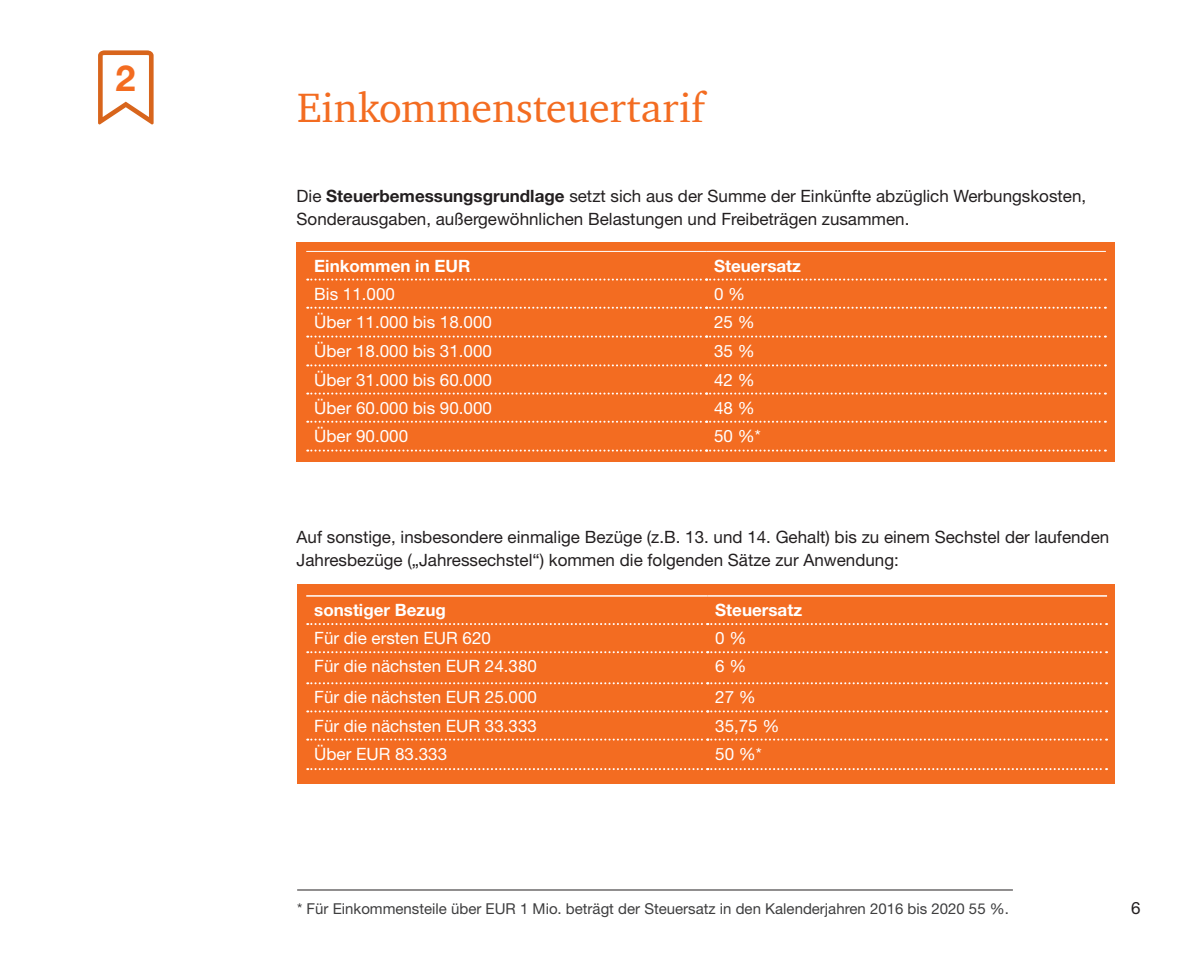
<style>
.page{position:relative;width:1191px;height:964px;background:#fff}
.page>*{position:absolute;margin:0;border:0;box-sizing:border-box;transform-origin:0 0}
.Outcome_Head_3{font:42px "ITC Charter Com";letter-spacing:.005em;color:#f36c21}
.t1{font:700 36px "Helvetica Neue LT Pro";color:#f36c21}
.t2{font:17px "Helvetica Neue LT Pro";color:#231f20}
.t3{font:17px "Helvetica Neue LT Pro";color:#fff}
.t4{font:700 17px "Helvetica Neue LT Pro";color:#fff}
.t5{font:15px "Helvetica Neue LT Pro";color:#3e3e3f}
.s1{font-weight:700}
</style>
<div class="page">
<div style="left:297px;top:584px;width:817px;height:199px;background:#f36c21"></div>
<div style="left:296px;top:242px;width:818px;height:220px;background:#f36c21"></div>
<hr style="left:306px;top:251px;width:400px;height:1px;background:#fff">
<hr style="left:706px;top:251px;width:400px;height:1px;background:#fff">
<svg style="left:307px;top:279px;width:799px;height:2px"></svg>
<svg style="left:307px;top:307px;width:799px;height:2px"></svg>
<svg style="left:307px;top:335px;width:799px;height:2px"></svg>
<svg style="left:307px;top:364px;width:799px;height:2px"></svg>
<svg style="left:307px;top:392px;width:799px;height:2px"></svg>
<svg style="left:307px;top:421px;width:799px;height:2px"></svg>
<svg style="left:307px;top:449px;width:799px;height:2px"></svg>
<hr style="left:306px;top:595px;width:401px;height:2px;background:#fff">
<hr style="left:707px;top:595px;width:400px;height:2px;background:#fff">
<svg style="left:307px;top:623px;width:800px;height:2px"></svg>
<svg style="left:307px;top:651px;width:800px;height:2px"></svg>
<svg style="left:307px;top:682px;width:800px;height:2px"></svg>
<svg style="left:307px;top:710px;width:800px;height:2px"></svg>
<svg style="left:307px;top:738px;width:800px;height:2px"></svg>
<svg style="left:307px;top:768px;width:800px;height:2px"></svg>
<svg style="left:98px;top:50px;width:56px;height:74px"></svg>
<hr style="left:297px;top:889px;width:716px;height:1px;background:#231f20">
<p class="t1" style="left:116px;top:56px;width:22px">2</p>
<p class="Outcome_Head_3" style="left:297px;top:82px;width:409px">Einkommensteuertarif</p>
<p class="t2" style="left:297px;top:185px;width:791px">Die <span class="s1">Steuerbemessungsgrundlage</span> setzt sich aus der Summe der Einkünfte abzüglich Werbungskosten,</p>
<p class="t2" style="left:297px;top:208px;width:614px">Sonderausgaben, außergewöhnlichen Belastungen und Freibeträgen zusammen.</p>
<p class="t4" style="left:314px;top:255px;width:158px">Einkommen in EUR</p>
<p class="t4" style="left:714px;top:255px;width:88px">Steuersatz</p>
<p class="t3" style="left:314px;top:283px;width:82px">Bis 11.000</p>
<p class="t3" style="left:714px;top:283px;width:33px">0 %</p>
<p class="t3" style="left:314px;top:312px;width:179px">Über 11.000 bis 18.000</p>
<p class="t3" style="left:714px;top:312px;width:42px">25 %</p>
<p class="t3" style="left:314px;top:341px;width:179px">Über 18.000 bis 31.000</p>
<p class="t3" style="left:714px;top:341px;width:42px">35 %</p>
<p class="t3" style="left:314px;top:369px;width:179px">Über 31.000 bis 60.000</p>
<p class="t3" style="left:714px;top:369px;width:42px">42 %</p>
<p class="t3" style="left:314px;top:397px;width:179px">Über 60.000 bis 90.000</p>
<p class="t3" style="left:714px;top:397px;width:42px">48 %</p>
<p class="t3" style="left:314px;top:426px;width:95px">Über 90.000</p>
<p class="t3" style="left:714px;top:426px;width:48px">50 %*</p>
<p class="t2" style="left:297px;top:527px;width:814px">Auf sonstige, insbesondere einmalige Bezüge (z.B. 13. und 14. Gehalt) bis zu einem Sechstel der laufenden</p>
<p class="t2" style="left:297px;top:550px;width:604px">Jahresbezüge („Jahressechstel“) kommen die folgenden Sätze zur Anwendung:</p>
<p class="t4" style="left:314px;top:599px;width:133px">sonstiger Bezug</p>
<p class="t4" style="left:715px;top:599px;width:88px">Steuersatz</p>
<p class="t3" style="left:314px;top:628px;width:178px">Für die ersten EUR 620</p>
<p class="t3" style="left:715px;top:628px;width:33px">0 %</p>
<p class="t3" style="left:314px;top:656px;width:224px">Für die nächsten EUR 24.380</p>
<p class="t3" style="left:715px;top:656px;width:33px">6 %</p>
<p class="t3" style="left:314px;top:687px;width:224px">Für die nächsten EUR 25.000</p>
<p class="t3" style="left:715px;top:687px;width:42px">27 %</p>
<p class="t3" style="left:314px;top:715px;width:224px">Für die nächsten EUR 33.333</p>
<p class="t3" style="left:715px;top:715px;width:66px">35,75 %</p>
<p class="t3" style="left:314px;top:743px;width:134px">Über EUR 83.333</p>
<p class="t3" style="left:715px;top:743px;width:48px">50 %*</p>
<p class="t5" style="left:297px;top:899px;width:713px">* Für Einkommensteile über EUR 1 Mio. beträgt der Steuersatz in den Kalenderjahren 2016 bis 2020 55 %.</p>
<p class="t2" style="left:1131px;top:897px;width:11px">6</p>
</div>
